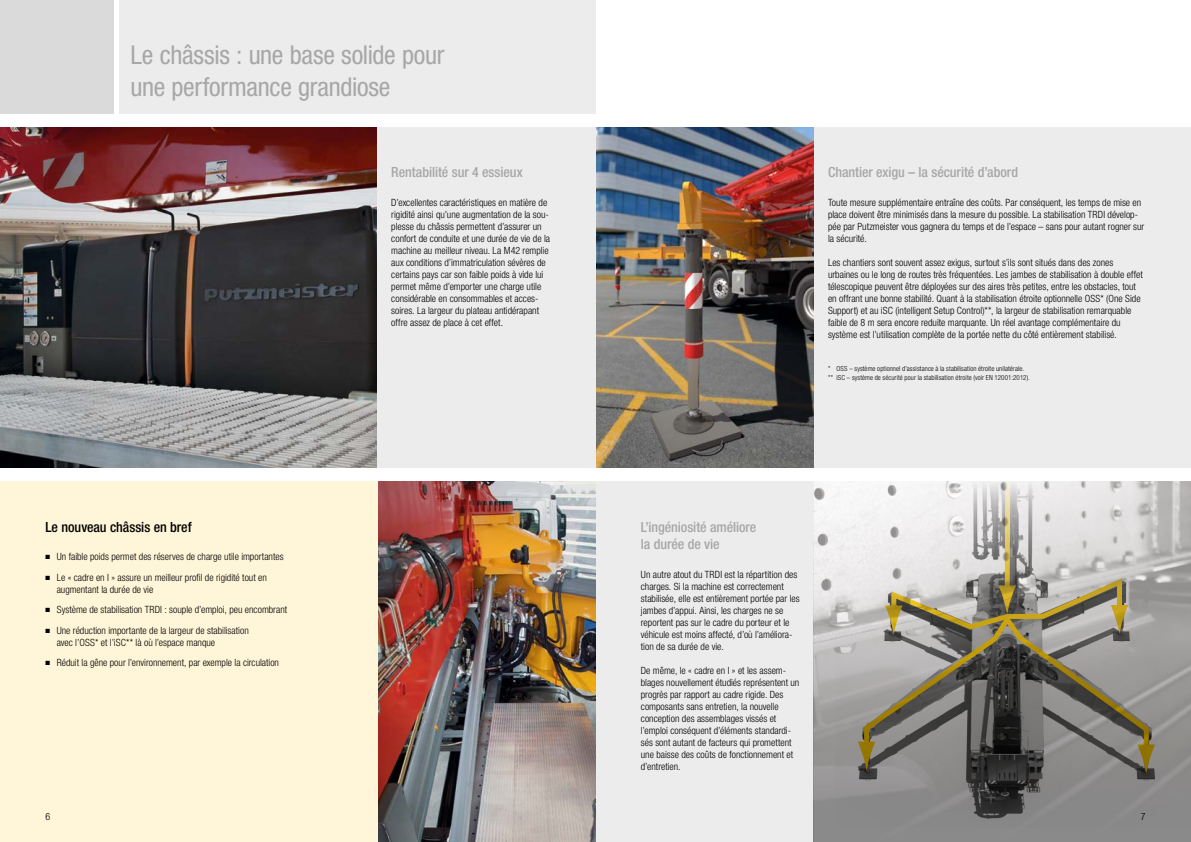
<style>
.page{position:relative;width:1191px;height:842px;background:#fff}
.page>*{position:absolute;margin:0;border:0;box-sizing:border-box;transform-origin:0 0}
.t1{font:condensed 26px/32.5px "Helvetica Neue LT Pro";letter-spacing:-.01em;color:#a7a7a8}
.t2{font:500 condensed 14px/17.5px "Helvetica Neue LT Pro";letter-spacing:-.005em;color:#a7a7a8}
.t3{font:500 condensed 14px "Helvetica Neue LT Pro";letter-spacing:-.005em;color:#000}
.t4{font:300 condensed 10px/12px "Helvetica Neue LT Pro";color:#000}
.t5{font:300 condensed 7px/9px "Helvetica Neue LT Pro";letter-spacing:.015em;color:#000}
</style>
<div class="page">
<div style="left:814px;top:128px;width:377px;height:340px;background:#ececed"></div>
<div style="left:595px;top:482px;width:219px;height:360px;background:#ececed"></div>
<img style="left:595px;top:128px;width:219px;height:340px">
<img style="left:0;top:128px;width:377px;height:340px">
<img style="left:377px;top:482px;width:218px;height:360px">
<div style="left:119px;top:0;width:476px;height:113px;background:#ececed"></div>
<div style="left:0;top:0;width:113px;height:113px;background:#dadada"></div>
<div style="left:377px;top:128px;width:218px;height:340px;background:#ececed"></div>
<div style="left:0;top:482px;width:377px;height:360px;background:#fff5d8"></div>
<img style="left:814px;top:482px;width:377px;height:360px">
<img style="left:835px;top:482px;width:355px;height:345px">
<svg style="left:861px;top:611px;width:290px;height:144px;background:#7c7972"></svg>
<svg style="left:1137px;top:744px;width:18px;height:30px"></svg>
<svg style="left:857px;top:742px;width:18px;height:29px"></svg>
<svg style="left:885px;top:482px;width:243px;height:153px;background:#c3bfb7"></svg>
<h1 class="t1" style="left:130px;top:38px;width:315px">Le châssis : une base solide pour une performance grandiose</h1>
<h2 class="t3" style="left:45px;top:518px;width:148px">Le nouveau châssis en bref</h2>
<p class="t4" style="left:45px;top:551px;width:240px">■ Un faible poids permet des réserves de charge utile importantes</p>
<p class="t4" style="left:57px;top:571px;width:212px;text-indent:-11px">■ Le « cadre en I » assure un meilleur profil de rigidité tout en augmentant la durée de vie</p>
<p class="t4" style="left:45px;top:604px;width:243px">■ Système de stabilisation TRDI : souple d’emploi, peu encombrant</p>
<p class="t4" style="left:57px;top:624px;width:194px;text-indent:-11px">■ Une réduction importante de la largeur de stabilisation avec l’OSS* et l’iSC** là où l’espace manque</p>
<p class="t4" style="left:45px;top:657px;width:235px">■ Réduit la gêne pour l’environnement, par exemple la circulation</p>
<h2 class="t2" style="left:391px;top:163px;width:133px">Rentabilité sur 4 essieux</h2>
<p class="t4" style="left:391px;top:196px;width:160px">D’excellentes caractéristiques en matière de rigidité ainsi qu’une augmentation de la sou&shy;plesse du châssis permettent d’assurer un confort de conduite et une durée de vie de la machine au meilleur niveau. La M42 remplie aux conditions d’immatriculation sévères de certains pays car son faible poids à vide lui permet même d’emporter une charge utile considérable en consommables et acces&shy;soires. La largeur du plateau antidérapant offre assez de place à cet effet.</p>
<h2 class="t2" style="left:828px;top:163px;width:192px">Chantier exigu – la sécurité d’abord</h2>
<p class="t4" style="left:828px;top:196px;width:318px">Toute mesure supplémentaire entraîne des coûts. Par conséquent, les temps de mise en place doivent être minimisés dans la mesure du possible. La stabilisation TRDI dévelop&shy;pée par Putzmeister vous gagnera du temps et de l’espace – sans pour autant rogner sur la sécurité.</p>
<p class="t4" style="left:828px;top:256px;width:316px">Les chantiers sont souvent assez exigus, surtout s’ils sont situés dans des zones urbaines ou le long de routes très fréquentées. Les jambes de stabilisation à double effet télescopique peuvent être déployées sur des aires très petites, entre les obstacles, tout en offrant une bonne stabilité. Quant à la stabilisation étroite optionnelle OSS* (One Side Support) et au iSC (intelligent Setup Control)**, la largeur de stabilisation remarquable faible de 8 m sera encore reduite marquante. Un réel avantage complémentaire du système est l’utilisation complète de la portée nette du côté entièrement stabilisé.</p>
<p class="t5" style="left:828px;top:364px;width:203px">* OSS – système optionnel d’assistance à la stabilisation étroite unilatérale. ** iSC – système de sécurité pour la stabilisation étroite (voir EN 12001:2012).</p>
<h2 class="t2" style="left:641px;top:518px;width:117px">L’ingéniosité améliore la durée de vie</h2>
<p class="t4" style="left:641px;top:569px;width:160px">Un autre atout du TRDI est la répartition des charges. Si la machine est correctement stabilisée, elle est entièrement portée par les jambes d’appui. Ainsi, les charges ne se reportent pas sur le cadre du porteur et le véhicule est moins affecté, d’où l’améliora&shy;tion de sa durée de vie.</p>
<p class="t4" style="left:641px;top:665px;width:160px">De même, le « cadre en I » et les assem&shy;blages nouvellement étudiés représentent un progrès par rapport au cadre rigide. Des composants sans entretien, la nouvelle conception des assemblages vissés et l’emploi conséquent d’éléments standardi&shy;sés sont autant de facteurs qui promettent une baisse des coûts de fonctionnement et d’entretien.</p>
<p class="t4" style="left:45px;top:810px;width:6px">6</p>
<p class="t4" style="left:1140px;top:810px;width:6px">7</p>
</div>
